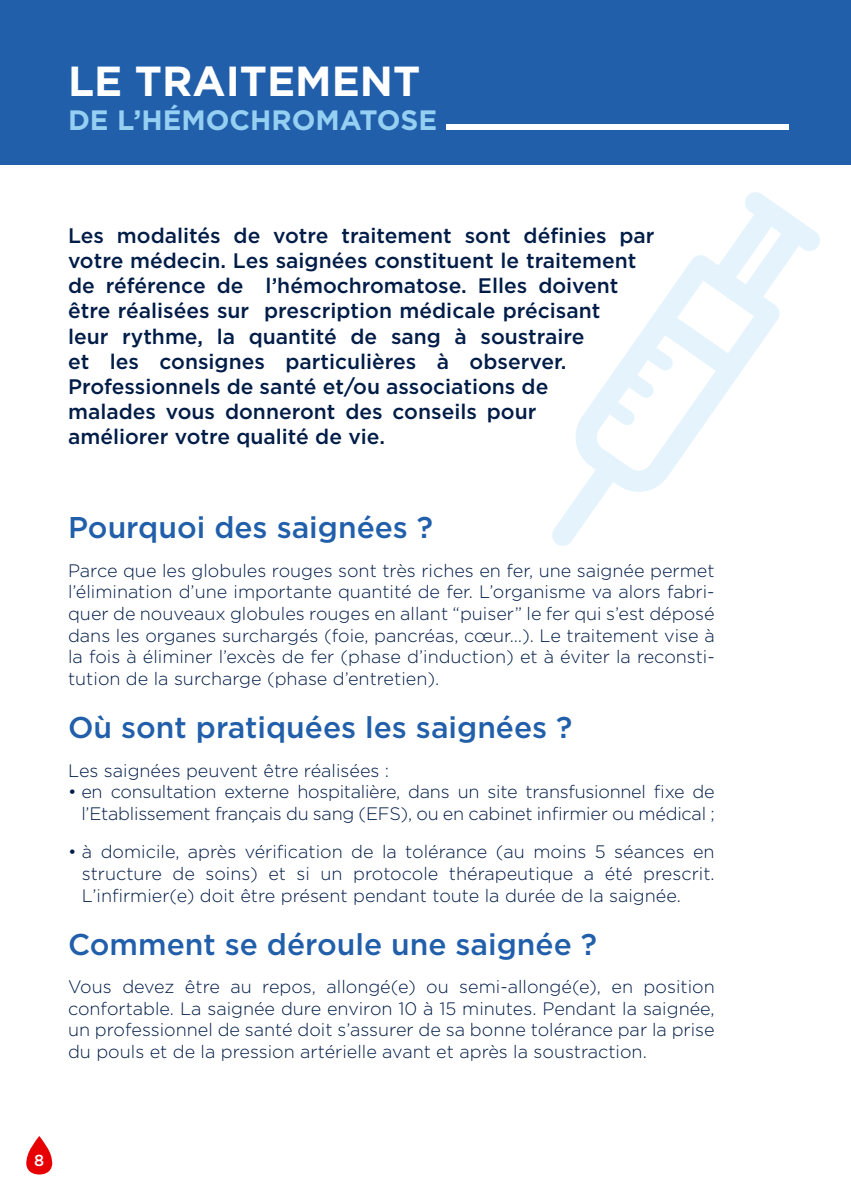
<style>
.page{position:relative;width:851px;height:1191px;background:#fff}
.page>*{position:absolute;margin:0;border:0;box-sizing:border-box;transform-origin:0 0}
.t1{font:700 42px "Gotham";color:#fff}
.t2{font:500 30px "Gotham";color:#215fab}
.t3{font:700 28px "Gotham";color:#95cff1}
.t4{font:500 21px/25.2px "Gotham";color:#001c47}
.t5{font:300 18px/21.6px "Gotham";letter-spacing:-.01em;color:#001c47;text-align:justify}
.t6{font:500 16px "Gotham";color:#fff}
</style>
<div class="page">
<svg style="left:26px;top:1136px;width:26px;height:38px"></svg>
<div style="left:0;top:0;width:850px;height:164px;background:#215fab"></div>
<div style="left:445px;top:124px;width:343px;height:6px;background:#fff"></div>
<svg style="left:552px;top:192px;width:268px;height:354px"></svg>
<h1 class="t1" style="left:68px;top:53px;width:353px">LE TRAITEMENT</h1>
<h3 class="t3" style="left:68px;top:101px;width:370px">DE L’HÉMOCHROMATOSE</h3>
<p class="t4" style="left:68px;top:222px;width:588px">Les modalités de votre traitement sont définies par votre médecin. Les saignées constituent le traitement de référence de l’hémochromatose. Elles doivent être réalisées sur prescription médicale précisant<br>leur rythme, la quantité de sang à soustraire<br>et les consignes particulières à observer.<br>Professionnels de santé et/ou associations de<br>malades vous donneront des conseils pour<br>améliorer votre qualité de vie.</p>
<h2 class="t2" style="left:68px;top:508px;width:366px">Pourquoi des saignées ?</h2>
<p class="t5" style="left:68px;top:559px;width:648px">Parce que les globules rouges sont très riches en fer, une saignée permet l’élimination d’une importante quantité de fer. L’organisme va alors fabri&shy;quer de nouveaux globules rouges en allant “puiser” le fer qui s’est déposé dans les organes surchargés (foie, pancréas, cœur…). Le traitement vise à la fois à éliminer l’excès de fer (phase d’induction) et à éviter la reconsti&shy;tution de la surcharge (phase d’entretien).</p>
<h2 class="t2" style="left:68px;top:707px;width:506px">Où sont pratiquées les saignées ?</h2>
<p class="t5" style="left:68px;top:759px;width:322px">Les saignées peuvent être réalisées :</p>
<p class="t5" style="left:68px;top:780px;width:648px;text-align:right">• en consultation externe hospitalière, dans un site transfusionnel fixe de l’Etablissement français du sang (EFS), ou en cabinet infirmier ou médical ;</p>
<p class="t5" style="left:82px;top:840px;width:634px;text-indent:-14px">• à domicile, après vérification de la tolérance (au moins 5 séances en structure de soins) et si un protocole thérapeutique a été prescrit.<br>L’infirmier(e) doit être présent pendant toute la durée de la saignée.</p>
<h2 class="t2" style="left:68px;top:924px;width:530px">Comment se déroule une saignée ?</h2>
<p class="t5" style="left:68px;top:975px;width:648px">Vous devez être au repos, allongé(e) ou semi-allongé(e), en position confortable. La saignée dure environ 10 à 15 minutes. Pendant la saignée, un professionnel de santé doit s’assurer de sa bonne tolérance par la prise du pouls et de la pression artérielle avant et après la soustraction.</p>
<p class="t6" style="left:34px;top:1149px;width:12px">8</p>
</div>
